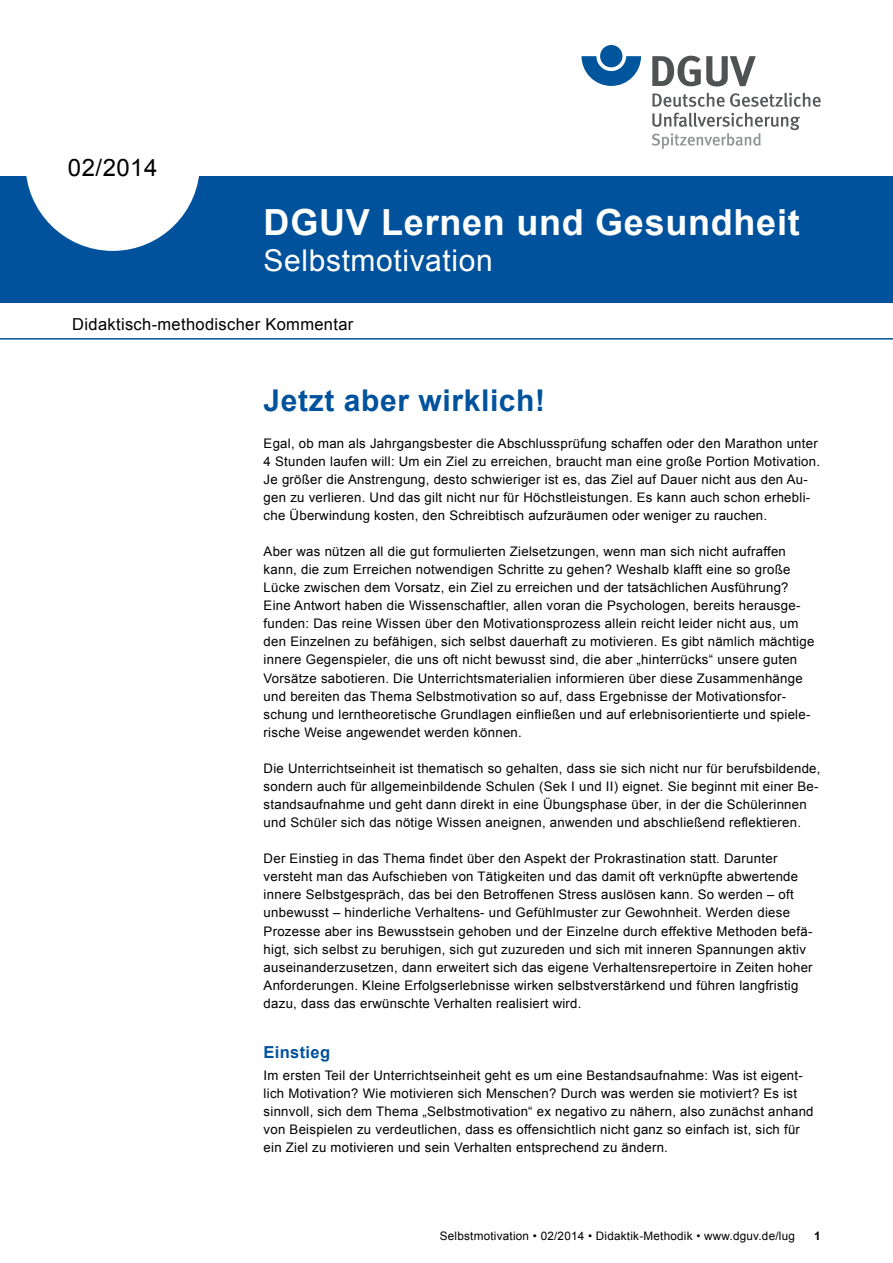
<style>
.page{position:relative;width:893px;height:1263px;background:#fff}
.page>*{position:absolute;margin:0;border:0;box-sizing:border-box;transform-origin:0 0}
.t1{font:700 36px "Arial";letter-spacing:.02em;color:#fff}
.t2{font:700 30px "Arial";letter-spacing:.02em;color:#00529c}
.t3{font:30px "Arial";letter-spacing:.02em;color:#fff}
.t4{font:24px "Arial";letter-spacing:.02em;color:#000}
.t5{font:16.5px "Arial";letter-spacing:.02em;color:#000}
.t6{font:700 16.5px "Arial";letter-spacing:.02em;color:#00529c}
.t7{font:13.2px/18px "Arial";letter-spacing:.02em;color:#000}
.t8{font:11.7px "Arial";letter-spacing:.02em;color:#000}
.t9{font:700 11.7px "Arial";color:#000}
</style>
<div class="page">
<svg style="left:581px;top:56px;width:60px;height:30px"></svg>
<div style="left:600px;top:45px;width:22px;height:22px;background:#00559c;border-radius:50%"></div>
<svg style="left:652px;top:56px;width:104px;height:31px"></svg>
<svg style="left:652px;top:93px;width:169px;height:14px"></svg>
<svg style="left:652px;top:113px;width:148px;height:36px"></svg>
<div style="left:0;top:176px;width:893px;height:127px;background:#00529c"></div>
<hr style="left:0;top:338px;width:893px;height:2px;background:#00529c">
<div style="left:26px;top:77px;width:174px;height:174px;background:#fff;border-radius:50%"></div>
<h3 class="t4" style="left:68px;top:152px;width:91px">02/2014</h3>
<h1 class="t1" style="left:264px;top:198px;width:538px">DGUV Lernen und Gesundheit</h1>
<h2 class="t3" style="left:264px;top:240px;width:231px">Selbstmotivation</h2>
<p class="t5" style="left:72px;top:313px;width:283px">Didaktisch-methodischer Kommentar</p>
<h2 class="t2" style="left:264px;top:381px;width:283px">Jetzt aber wirklich!</h2>
<p class="t7" style="left:264px;top:434px;width:558px">Egal, ob man als Jahrgangsbester die Abschlussprüfung schaffen oder den Marathon unter 4 Stunden laufen will: Um ein Ziel zu erreichen, braucht man eine große Portion Motivation.<br>Je größer die Anstrengung, desto schwieriger ist es, das Ziel auf Dauer nicht aus den Au&shy;gen zu verlieren. Und das gilt nicht nur für Höchstleistungen. Es kann auch schon erhebli&shy;che Überwindung kosten, den Schreibtisch aufzuräumen oder weniger zu rauchen.</p>
<p class="t7" style="left:264px;top:542px;width:552px">Aber was nützen all die gut formulierten Zielsetzungen, wenn man sich nicht aufraffen kann, die zum Erreichen notwendigen Schritte zu gehen? Weshalb klafft eine so große Lücke zwischen dem Vorsatz, ein Ziel zu erreichen und der tatsächlichen Ausführung?<br>Eine Antwort haben die Wissenschaftler, allen voran die Psychologen, bereits herausge&shy;funden: Das reine Wissen über den Motivationsprozess allein reicht leider nicht aus, um den Einzelnen zu befähigen, sich selbst dauerhaft zu motivieren. Es gibt nämlich mächtige innere Gegenspieler, die uns oft nicht bewusst sind, die aber „hinterrücks“ unsere guten Vorsätze sabotieren. Die Unterrichtsmaterialien informieren über diese Zusammenhänge und bereiten das Thema Selbstmotivation so auf, dass Ergebnisse der Motivationsfor&shy;schung und lerntheoretische Grundlagen einfließen und auf erlebnisorientierte und spiele&shy;rische Weise angewendet werden können.</p>
<p class="t7" style="left:264px;top:759px;width:558px">Die Unterrichtseinheit ist thematisch so gehalten, dass sie sich nicht nur für berufsbildende, sondern auch für allgemeinbildende Schulen (Sek I und II) eignet. Sie beginnt mit einer Be&shy;standsaufnahme und geht dann direkt in eine Übungsphase über, in der die Schülerinnen und Schüler sich das nötige Wissen aneignen, anwenden und abschließend reflektieren.</p>
<p class="t7" style="left:264px;top:850px;width:551px">Der Einstieg in das Thema findet über den Aspekt der Prokrastination statt. Darunter versteht man das Aufschieben von Tätigkeiten und das damit oft verknüpfte abwertende innere Selbstgespräch, das bei den Betroffenen Stress auslösen kann. So werden – oft unbewusst – hinderliche Verhaltens- und Gefühlmuster zur Gewohnheit. Werden diese Prozesse aber ins Bewusstsein gehoben und der Einzelne durch effektive Methoden befä&shy;higt, sich selbst zu beruhigen, sich gut zuzureden und sich mit inneren Spannungen aktiv auseinanderzusetzen, dann erweitert sich das eigene Verhaltensrepertoire in Zeiten hoher Anforderungen. Kleine Erfolgserlebnisse wirken selbstverstärkend und führen langfristig dazu, dass das erwünschte Verhalten realisiert wird.</p>
<p class="t6" style="left:264px;top:1041px;width:68px">Einstieg</p>
<p class="t7" style="left:264px;top:1067px;width:551px">Im ersten Teil der Unterrichtseinheit geht es um eine Bestandsaufnahme: Was ist eigent&shy;lich Motivation? Wie motivieren sich Menschen? Durch was werden sie motiviert? Es ist sinnvoll, sich dem Thema „Selbstmotivation“ ex negativo zu nähern, also zunächst anhand von Beispielen zu verdeutlichen, dass es offensichtlich nicht ganz so einfach ist, sich für ein Ziel zu motivieren und sein Verhalten entsprechend zu ändern.</p>
<p class="t8" style="left:440px;top:1228px;width:357px">Selbstmotivation • 02/2014 • Didaktik-Methodik • www.dguv.de/lug</p>
<p class="t9" style="left:814px;top:1228px;width:8px">1</p>
</div>
